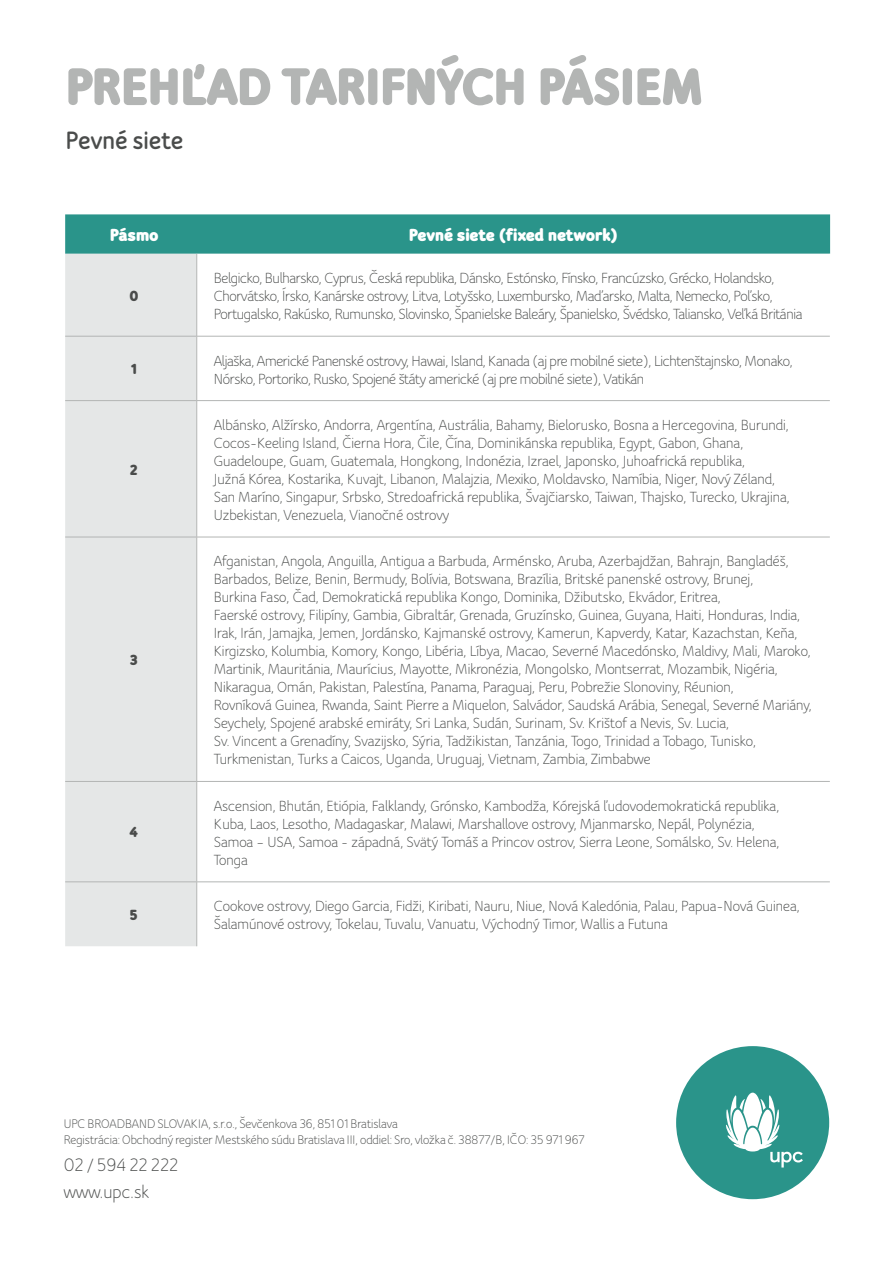
<style>
.page{position:relative;width:893px;height:1263px;background:#fff}
.page>*{position:absolute;margin:0;border:0;box-sizing:border-box;transform-origin:0 0}
.t1{font:900 57px "Bloom Speak Title";letter-spacing:-.005em;color:#b3b5b4}
.t2{font:800 27px "Bloom Speak Body";letter-spacing:-.01em;color:#4a4c4b}
.t3{font:19.5px/27px "Bloom Speak OT";color:#4a4c4b}
.t4{font:900 18.9px "Bloom Speak Title";letter-spacing:.02em;color:#fff}
.t5{font:15.9px/18px "Bloom Speak OT";color:#4a4c4b}
.t6{font:15.9px/18px "Bloom Speak OT";letter-spacing:-.02em;color:#4a4c4b}
.t7{font:900 15.9px "Bloom Speak Title";color:#4a4c4b}
.t8{font:13.5px/16.2px "Bloom Speak OT";color:#4a4c4b}
</style>
<div class="page">
<div style="left:676px;top:1046px;width:153px;height:153px;background:#2a948a;border-radius:50%"></div>
<svg style="left:726px;top:1092px;width:77px;height:75px"></svg>
<div style="left:65px;top:214px;width:765px;height:40px;background:#2a948a"></div>
<div style="left:65px;top:254px;width:131px;height:692px;background:#e5e7e7"></div>
<svg style="left:197px;top:254px;width:633px;height:692px"></svg>
<hr style="left:65px;top:336px;width:132px;height:1px;background:#b3b5b4">
<hr style="left:197px;top:336px;width:633px;height:1px;background:#b3b5b4">
<hr style="left:65px;top:400px;width:132px;height:1px;background:#b3b5b4">
<hr style="left:197px;top:400px;width:633px;height:1px;background:#b3b5b4">
<hr style="left:65px;top:537px;width:132px;height:1px;background:#b3b5b4">
<hr style="left:197px;top:537px;width:633px;height:1px;background:#b3b5b4">
<hr style="left:65px;top:781px;width:132px;height:1px;background:#b3b5b4">
<hr style="left:197px;top:781px;width:633px;height:1px;background:#b3b5b4">
<hr style="left:65px;top:881px;width:132px;height:1px;background:#b3b5b4">
<hr style="left:197px;top:881px;width:633px;height:1px;background:#b3b5b4">
<hr style="left:196px;top:254px;width:1px;height:82px;background:#b3b5b4">
<hr style="left:196px;top:336px;width:1px;height:64px;background:#b3b5b4">
<hr style="left:196px;top:401px;width:1px;height:136px;background:#b3b5b4">
<hr style="left:196px;top:537px;width:1px;height:244px;background:#b3b5b4">
<hr style="left:196px;top:782px;width:1px;height:99px;background:#b3b5b4">
<hr style="left:196px;top:882px;width:1px;height:64px;background:#b3b5b4">
<h1 class="t1" style="left:65px;top:54px;width:639px">PREHĽAD TARIFNÝCH PÁSIEM</h1>
<h2 class="t2" style="left:65px;top:124px;width:120px">Pevné siete</h2>
<p class="t4" style="left:110px;top:224px;width:50px">Pásmo</p>
<p class="t4" style="left:409px;top:224px;width:210px">Pevné siete (fixed network)</p>
<p class="t7" style="left:130px;top:286px;width:10px">0</p>
<p class="t6" style="left:214px;top:269px;width:590px">Belgicko, Bulharsko, Cyprus, Česká republika, Dánsko, Estónsko, Fínsko, Francúzsko, Grécko, Holandsko,<br>Chorvátsko, Írsko, Kanárske ostrovy, Litva, Lotyšsko, Luxembursko, Maďarsko, Malta, Nemecko, Poľsko,<br>Portugalsko, Rakúsko, Rumunsko, Slovinsko, Španielske Baleáry, Španielsko, Švédsko, Taliansko, Veľká Británia</p>
<p class="t7" style="left:131px;top:360px;width:7px">1</p>
<p class="t6" style="left:214px;top:351px;width:580px">Aljaška, Americké Panenské ostrovy, Hawai, Island, Kanada (aj pre mobilné siete), Lichtenštajnsko, Monako,<br>Nórsko, Portoriko, Rusko, Spojené štáty americké (aj pre mobilné siete), Vatikán</p>
<p class="t7" style="left:130px;top:460px;width:9px">2</p>
<p class="t7" style="left:130px;top:651px;width:9px">3</p>
<p class="t7" style="left:130px;top:823px;width:10px">4</p>
<p class="t5" style="left:214px;top:416px;width:577px">Albánsko, Alžírsko, Andorra, Argentína, Austrália, Bahamy, Bielorusko, Bosna a Hercegovina, Burundi, Cocos-Keeling Island, Čierna Hora, Čile, Čína, Dominikánska republika, Egypt, Gabon, Ghana, Guadeloupe, Guam, Guatemala, Hongkong, Indonézia, Izrael, Japonsko, Juhoafrická republika,<br>Južná Kórea, Kostarika, Kuvajt, Libanon, Malajzia, Mexiko, Moldavsko, Namíbia, Niger, Nový Zéland, San Maríno, Singapur, Srbsko, Stredoafrická republika, Švajčiarsko, Taiwan, Thajsko, Turecko, Ukrajina, Uzbekistan, Venezuela, Vianočné ostrovy</p>
<p class="t5" style="left:214px;top:552px;width:600px">Afganistan, Angola, Anguilla, Antigua a Barbuda, Arménsko, Aruba, Azerbajdžan, Bahrajn, Bangladéš, Barbados, Belize, Benin, Bermudy, Bolívia, Botswana, Brazília, Britské panenské ostrovy, Brunej,<br>Burkina Faso, Čad, Demokratická republika Kongo, Dominika, Džibutsko, Ekvádor, Eritrea,<br>Faerské ostrovy, Filipíny, Gambia, Gibraltár, Grenada, Gruzínsko, Guinea, Guyana, Haiti, Honduras, India, Irak, Irán, Jamajka, Jemen, Jordánsko, Kajmanské ostrovy, Kamerun, Kapverdy, Katar, Kazachstan, Keňa, Kirgizsko, Kolumbia, Komory, Kongo, Libéria, Líbya, Macao, Severné Macedónsko, Maldivy, Mali, Maroko, Martinik, Mauritánia, Maurícius, Mayotte, Mikronézia, Mongolsko, Montserrat, Mozambik, Nigéria, Nikaragua, Omán, Pakistan, Palestína, Panama, Paraguaj, Peru, Pobrežie Slonoviny, Réunion,<br>Rovníková Guinea, Rwanda, Saint Pierre a Miquelon, Salvádor, Saudská Arábia, Senegal, Severné Mariány, Seychely, Spojené arabské emiráty, Sri Lanka, Sudán, Surinam, Sv. Krištof a Nevis, Sv. Lucia,<br>Sv. Vincent a Grenadíny, Svazijsko, Sýria, Tadžikistan, Tanzánia, Togo, Trinidad a Tobago, Tunisko, Turkmenistan, Turks a Caicos, Uganda, Uruguaj, Vietnam, Zambia, Zimbabwe</p>
<p class="t5" style="left:214px;top:797px;width:567px">Ascension, Bhután, Etiópia, Falklandy, Grónsko, Kambodža, Kórejská ľudovodemokratická republika, Kuba, Laos, Lesotho, Madagaskar, Malawi, Marshallove ostrovy, Mjanmarsko, Nepál, Polynézia, Samoa – USA, Samoa - západná, Svätý Tomáš a Princov ostrov, Sierra Leone, Somálsko, Sv. Helena, Tonga</p>
<p class="t7" style="left:130px;top:905px;width:9px">5</p>
<p class="t5" style="left:214px;top:897px;width:587px">Cookove ostrovy, Diego Garcia, Fidži, Kiribati, Nauru, Niue, Nová Kaledónia, Palau, Papua-Nová Guinea,<br>Šalamúnové ostrovy, Tokelau, Tuvalu, Vanuatu, Východný Timor, Wallis a Futuna</p>
<p class="t8" style="left:65px;top:1115px;width:511px">UPC BROADBAND SLOVAKIA, s.r.o., Ševčenkova 36, 851 01 Bratislava<br>Registrácia: Obchodný register Okresného súdu Bratislava I, oddiel: Sro, vložka č. 38877/B, IČO: 35971967</p>
<p class="t3" style="left:65px;top:1151px;width:116px">02 / 594 22 222 www.upc.sk</p>
<p class="t8" style="left:215px;top:1132px;width:37px">Mest k</p>
<p class="t8" style="left:350px;top:1132px;width:236px">II, o diel: Sro, vložka č. 3 8 7/B, IČO: 35 971 967</p>
</div>
